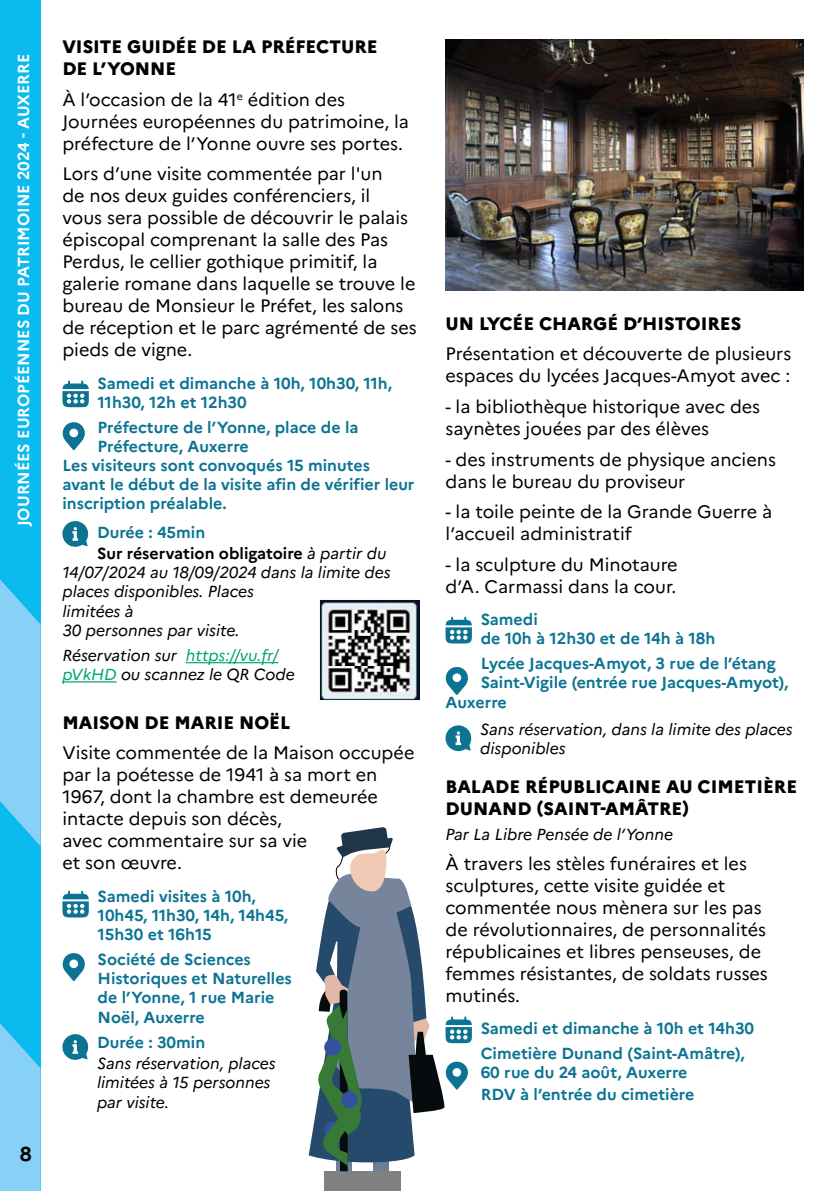
<style>
.page{position:relative;width:840px;height:1191px;background:#fff}
.page>*{position:absolute;margin:0;border:0;box-sizing:border-box;transform-origin:0 0}
.t1{font:700 20px "Marianne";color:#000}
.t2{font:18px/22px "Marianne";color:#000}
.t3{font:800 18px/22px "Marianne";color:#000}
.t4{font:700 16px/19.2px "Marianne";color:#0c7492}
.t5{font:italic 16px/19.2px "Marianne";color:#000}
.t6{font:700 16px/21.2px "Marianne";color:#000}
.t7{font:700 16px "Marianne";color:#fff}
.s1{color:#0c7492}
.s2{font-weight:400;font-style:italic}
.s3{color:#00a867}
</style>
<div class="page">
<div style="left:0;top:0;width:41px;height:1191px;background:#0bbbef"></div>
<svg style="left:0;top:579px;width:41px;height:612px"></svg>
<hr style="left:186px;top:662px;width:92px;height:1px;background:#00a867">
<hr style="left:62px;top:681px;width:55px;height:1px;background:#00a867">
<svg style="left:62px;top:380px;width:27px;height:27px"></svg>
<svg style="left:62px;top:422px;width:23px;height:28px"></svg>
<svg style="left:62px;top:521px;width:26px;height:26px"></svg>
<svg style="left:62px;top:890px;width:27px;height:27px"></svg>
<svg style="left:62px;top:953px;width:23px;height:28px"></svg>
<svg style="left:62px;top:1034px;width:26px;height:26px"></svg>
<img style="left:445px;top:40px;width:357px;height:251px">
<svg style="left:445px;top:616px;width:26px;height:27px"></svg>
<svg style="left:445px;top:667px;width:22px;height:28px"></svg>
<svg style="left:445px;top:725px;width:26px;height:26px"></svg>
<img style="left:319px;top:600px;width:101px;height:100px">
<div style="left:324px;top:1171px;width:76px;height:20px;background:#818181"></div>
<svg style="left:308px;top:827px;width:163px;height:344px"></svg>
<div style="left:324px;top:1038px;width:17px;height:17px;background:#35519e;border-radius:50%"></div>
<div style="left:341px;top:1091px;width:17px;height:17px;background:#35519e;border-radius:50%"></div>
<p class="t7" style="left:11px;top:526px;width:474px;rotate:-90deg">JOURNÉES EUROPÉENNES DU PATRIMOINE 2024 - AUXERRE</p>
<p class="t1" style="left:20px;top:1138px;width:13px">8</p>
<p class="t3" style="left:62px;top:34px;width:316px">VISITE GUIDÉE DE LA PRÉFECTURE<br>DE L’YONNE</p>
<p class="t2" style="left:62px;top:87px;width:348px">À l’occasion de la 41<sup>e</sup> édition des<br>Journées européennes du patrimoine, la préfecture de l’Yonne ouvre ses portes.</p>
<p class="t2" style="left:62px;top:161px;width:355px">Lors d’une visite commentée par l'un<br>de nos deux guides conférenciers, il<br>vous sera possible de découvrir le palais épiscopal comprenant la salle des Pas Perdus, le cellier gothique primitif, la galerie romane dans laquelle se trouve le bureau de Monsieur le Préfet, les salons de réception et le parc agrémenté de ses pieds de vigne.</p>
<p class="t4" style="left:98px;top:372px;width:296px">Samedi et dimanche à 10h, 10h30, 11h,<br>11h30, 12h et 12h30</p>
<p class="t4" style="left:98px;top:416px;width:262px">Préfecture de l’Yonne, place de la</p>
<p class="t4" style="left:98px;top:435px;width:152px">Préfecture, Auxerre</p>
<p class="t4" style="left:62px;top:454px;width:309px">Les visiteurs sont convoqués 15 minutes</p>
<p class="t4" style="left:62px;top:473px;width:353px">avant le début de la visite afin de vérifier leur</p>
<p class="t4" style="left:62px;top:493px;width:166px">inscription préalable.</p>
<p class="t6" style="left:97px;top:520px;width:291px"><span class="s1">Durée : 45min<br></span>Sur réservation obligatoire <span class="s2">à partir du</span></p>
<p class="t5" style="left:62px;top:561px;width:329px">14/07/2024 au 18/09/2024 dans la limite des places disponibles. Places<br>limitées à<br>30 personnes par visite.</p>
<p class="t5" style="left:62px;top:644px;width:234px">Réservation sur <span class="s3">https://vu.fr/ pVkHD</span> ou scannez le QR Code</p>
<p class="t3" style="left:62px;top:710px;width:229px">MAISON DE MARIE NOËL</p>
<p class="t2" style="left:62px;top:740px;width:353px">Visite commentée de la Maison occupée par la poétesse de 1941 à sa mort en<br>1967, dont la chambre est demeurée intacte depuis son décès,<br>avec commentaire sur sa vie<br>et son œuvre.</p>
<p class="t4" style="left:98px;top:885px;width:192px">Samedi visites à 10h,<br>10h45, 11h30, 14h, 14h45,<br>15h30 et 16h15</p>
<p class="t4" style="left:98px;top:948px;width:196px">Société de Sciences<br>Historiques et Naturelles de l’Yonne, 1 rue Marie<br>Noël, Auxerre</p>
<p class="t4" style="left:97px;top:1031px;width:110px">Durée : 30min</p>
<p class="t5" style="left:97px;top:1052px;width:180px">Sans réservation, places limitées à 15 personnes par visite.</p>
<p class="t3" style="left:445px;top:311px;width:297px">UN LYCÉE CHARGÉ D’HISTOIRES</p>
<p class="t2" style="left:445px;top:342px;width:347px">Présentation et découverte de plusieurs espaces du lycées Jacques-Amyot avec :</p>
<p class="t2" style="left:445px;top:394px;width:316px">- la bibliothèque historique avec des saynètes jouées par des élèves</p>
<p class="t2" style="left:445px;top:447px;width:332px">- des instruments de physique anciens dans le bureau du proviseur</p>
<p class="t2" style="left:445px;top:499px;width:328px">- la toile peinte de la Grande Guerre à l’accueil administratif</p>
<p class="t2" style="left:445px;top:552px;width:233px">- la sculpture du Minotaure d’A. Carmassi dans la cour.</p>
<p class="t4" style="left:480px;top:608px;width:236px">Samedi<br>de 10h à 12h30 et de 14h à 18h</p>
<p class="t4" style="left:480px;top:652px;width:296px">Lycée Jacques-Amyot, 3 rue de l’étang</p>
<p class="t4" style="left:480px;top:671px;width:309px">Saint-Vigile (entrée rue Jacques-Amyot),</p>
<p class="t4" style="left:445px;top:691px;width:63px">Auxerre</p>
<p class="t5" style="left:480px;top:718px;width:314px">Sans réservation, dans la limite des places disponibles</p>
<p class="t3" style="left:445px;top:774px;width:353px">BALADE RÉPUBLICAINE AU CIMETIÈRE<br>DUNAND (SAINT-AMÂTRE)</p>
<p class="t5" style="left:445px;top:823px;width:229px">Par La Libre Pensée de l’Yonne</p>
<p class="t2" style="left:445px;top:851px;width:324px">À travers les stèles funéraires et les sculptures, cette visite guidée et commentée nous mènera sur les pas de révolutionnaires, de personnalités républicaines et libres penseuses, de femmes résistantes, de soldats russes mutinés.</p>
<p class="t4" style="left:480px;top:1015px;width:275px;line-height:24.8px">Samedi et dimanche à 10h et 14h30<br>Cimetière Dunand (Saint-Amâtre),</p>
<p class="t4" style="left:480px;top:1060px;width:215px;line-height:22px">60 rue du 24 août, Auxerre<br>RDV à l’entrée du cimetière</p>
</div>
